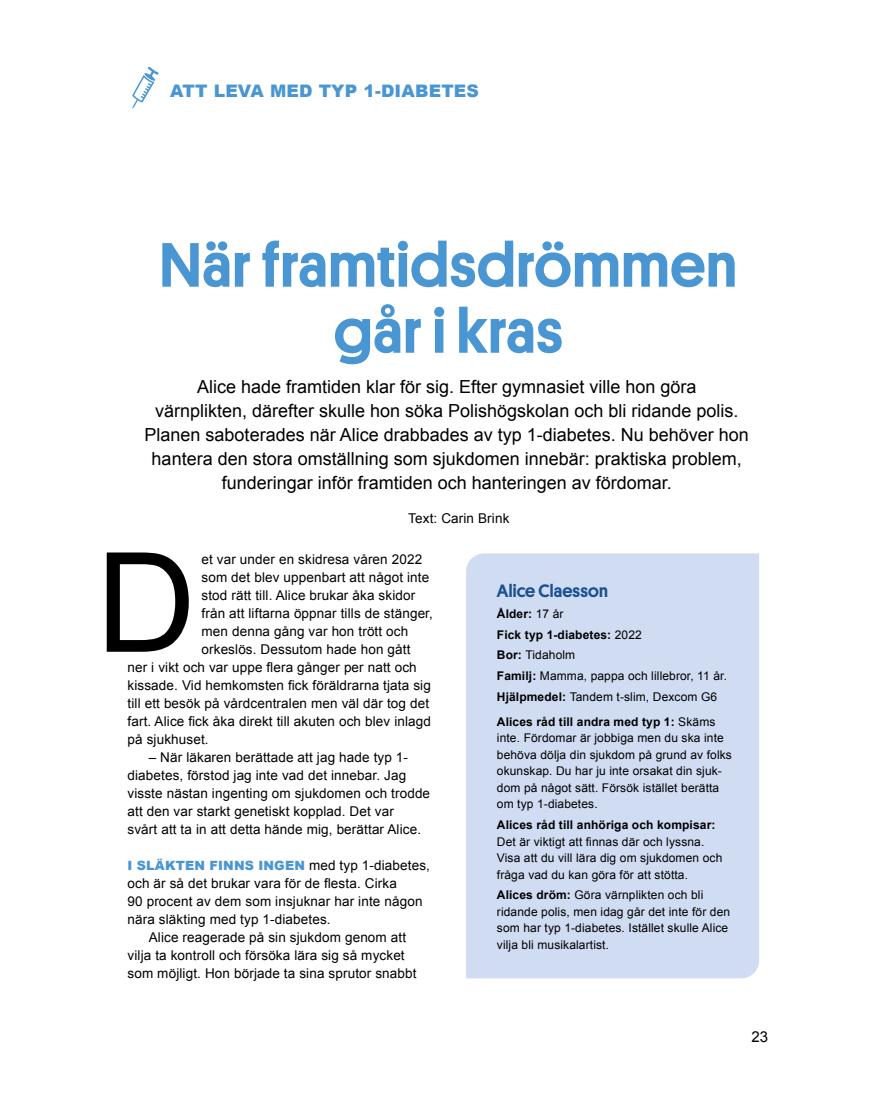
<style>
.page{position:relative;width:893px;height:1106px;background:#fff}
.page>*{position:absolute;margin:0;border:0;box-sizing:border-box;transform-origin:0 0}
.t1{font:500 63px/66px "Platform";letter-spacing:.01em;color:#4a96d2;text-align:center}
.t2{font:18px/24px "Arial";color:#000;text-align:center}
.t3{font:500 18px "Platform";letter-spacing:.01em;color:#1b5091}
.t4{font:900 17.25px "Arial";letter-spacing:.01em;color:#4a96d2}
.t5{font:15px "Arial";color:#000}
.t6{font:13.5px/18px "Arial";letter-spacing:.01em;color:#000}
.t7{font:900 12.75px "Arial";letter-spacing:.01em;color:#4a96d2}
.t8{font:12px/16.5px "Arial";letter-spacing:.01em;color:#000}
.t9{font:700 12px "Arial";letter-spacing:.01em;color:#000}
.s1{font-weight:400;font-size:13.5px;color:#000}
.s2{font-weight:700}
</style>
<div class="page">
<svg style="left:107px;top:552px;width:82px;height:99px"></svg>
<div style="left:466px;top:553px;width:293px;height:425px;background:#cfdcf2"></div>
<svg style="left:132px;top:66px;width:27px;height:43px"></svg>
<p class="t4" style="left:170px;top:82px;width:310px">ATT LEVA MED TYP 1-DIABETES</p>
<h1 class="t1" style="left:159px;top:228px;width:579px">När framtidsdrömmen går i kras</h1>
<p class="t2" style="left:145px;top:375px;width:606px">Alice hade framtiden klar för sig. Efter gymnasiet ville hon göra<br>värnplikten, därefter skulle hon söka Polishögskolan och bli ridande polis.<br>Planen saboterades när Alice drabbades av typ 1-diabetes. Nu behöver hon hantera den stora omställning som sjukdomen innebär: praktiska problem, funderingar inför framtiden och hanteringen av fördomar.</p>
<p class="t6" style="left:408px;top:509px;width:103px">Text: Carin Brink</p>
<p class="t6" style="left:202px;top:550px;width:222px">et var under en skidresa våren 2022</p>
<p class="t6" style="left:202px;top:568px;width:229px">som det blev uppenbart att något inte</p>
<p class="t6" style="left:202px;top:586px;width:215px">stod rätt till. Alice brukar åka skidor</p>
<p class="t6" style="left:202px;top:604px;width:233px">från att liftarna öppnar tills de stänger,</p>
<p class="t6" style="left:202px;top:622px;width:208px">men denna gång var hon trött och</p>
<p class="t6" style="left:202px;top:640px;width:211px">orkeslös. Dessutom hade hon gått</p>
<p class="t6" style="left:128px;top:658px;width:291px">ner i vikt och var uppe flera gånger per natt och</p>
<p class="t6" style="left:128px;top:676px;width:305px">kissade. Vid hemkomsten fick föräldrarna tjata sig</p>
<p class="t6" style="left:128px;top:694px;width:303px">till ett besök på vårdcentralen men väl där tog det</p>
<p class="t6" style="left:128px;top:712px;width:305px">fart. Alice fick åka direkt till akuten och blev inlagd</p>
<p class="t6" style="left:128px;top:730px;width:83px">på sjukhuset.</p>
<p class="t6" style="left:128px;top:748px;width:304px;text-indent:21px">– När läkaren berättade att jag hade typ 1- diabetes, förstod jag inte vad det innebar. Jag visste nästan ingenting om sjukdomen och trodde att den var starkt genetiskt kopplad. Det var<br>svårt att ta in att detta hände mig, berättar Alice.</p>
<p class="t7" style="left:128px;top:858px;width:304px">I SLÄKTEN FINNS INGEN <span class="s1">med typ 1-diabetes,</span></p>
<p class="t6" style="left:128px;top:874px;width:296px">och är så det brukar vara för de flesta. Cirka<br>90 procent av dem som insjuknar har inte någon nära släkting med typ 1-diabetes.</p>
<p class="t6" style="left:128px;top:928px;width:291px;text-indent:21px">Alice reagerade på sin sjukdom genom att vilja ta kontroll och försöka lära sig så mycket som möjligt. Hon började ta sina sprutor snabbt</p>
<h2 class="t3" style="left:497px;top:577px;width:112px">Alice Claesson</h2>
<p class="t8" style="left:497px;top:603px;width:232px;line-height:20.7px"><span class="s2">Ålder:</span> 17 år<br><span class="s2">Fick typ 1-diabetes:</span> 2022<br><span class="s2">Bor:</span> Tidaholm<br><span class="s2">Familj:</span> Mamma, pappa och lillebror, 11 år.<br><span class="s2">Hjälpmedel:</span> Tandem t-slim, Dexcom G6</p>
<p class="t8" style="left:497px;top:713px;width:237px"><span class="s2">Alices råd till andra med typ 1:</span> Skäms inte. Fördomar är jobbiga men du ska inte behöva dölja din sjukdom på grund av folks okunskap. Du har ju inte orsakat din sjuk&shy;dom på något sätt. Försök istället berätta om typ 1-diabetes.</p>
<p class="t9" style="left:497px;top:817px;width:220px">Alices råd till anhöriga och kompisar:</p>
<p class="t8" style="left:497px;top:833px;width:227px">Det är viktigt att finnas där och lyssna.<br>Visa att du vill lära dig om sjukdomen och fråga vad du kan göra för att stötta.</p>
<p class="t8" style="left:497px;top:887px;width:235px"><span class="s2">Alices dröm:</span> Göra värnplikten och bli ridande polis, men idag går det inte för den som har typ 1-diabetes. Istället skulle Alice vilja bli musikalartist.</p>
<p class="t5" style="left:751px;top:1026px;width:18px">23</p>
</div>
